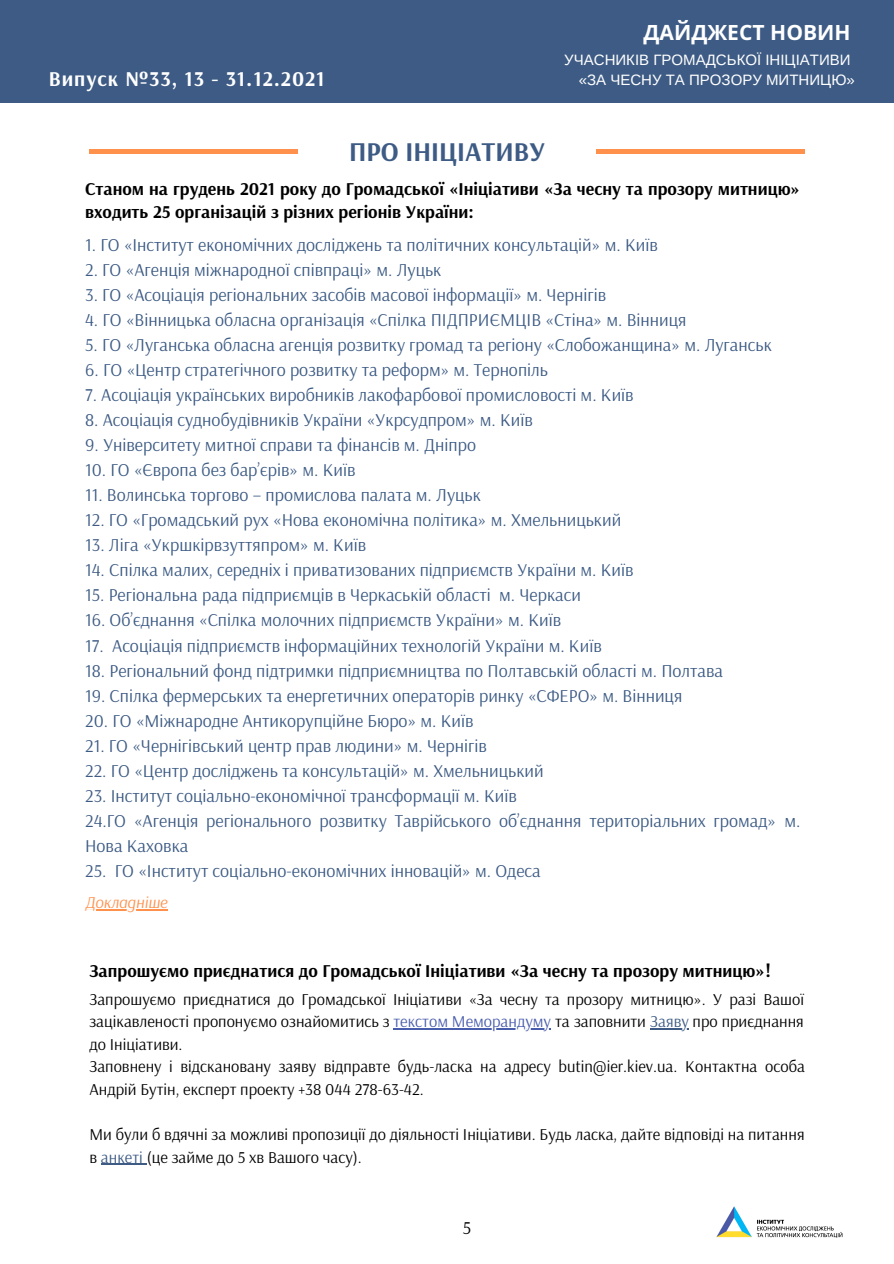
<style>
.page{position:relative;width:894px;height:1264px;background:#fff}
.page>*{position:absolute;margin:0;border:0;box-sizing:border-box;transform-origin:0 0}
.t1{font:700 27px "Arsenal";color:#3d5b84}
.t2{font:700 21px "Arsenal";letter-spacing:.045em;color:#fff}
.t3{font:700 21px "Noto Sans";color:#fff}
.t4{font:18px/25px "Arsenal";color:#3d5b84}
.t5{font:700 18px/22.5px "Arsenal";color:#000}
.t6{font:18px "Arsenal";color:#000}
.t7{font:16.5px/22.5px "Arsenal";color:#000}
.t8{font:italic 16.5px "Arsenal";color:#ff914d}
.t9{font:15px "Arimo";color:#fff}
.s1{color:#495dad}
.s2{color:#3d5b84}
</style>
<div class="page">
<div style="left:0;top:0;width:893px;height:103px;background:#3d5b84"></div>
<hr style="left:596px;top:150px;width:209px;height:4px;background:#ff914d">
<hr style="left:89px;top:150px;width:209px;height:4px;background:#ff914d">
<img style="left:716px;top:1206px;width:127px;height:32px">
<hr style="left:393px;top:1028px;width:157px;height:1px;background:#495dad">
<hr style="left:650px;top:1028px;width:38px;height:1px;background:#3d5b84">
<hr style="left:101px;top:1163px;width:46px;height:1px;background:#3d5b84">
<hr style="left:85px;top:909px;width:82px;height:1px;background:#ff914d">
<p class="t3" style="left:643px;top:17px;width:208px">ДАЙДЖЕСТ НОВИН</p>
<p class="t9" style="left:564px;top:51px;width:288px">УЧАСНИКІВ ГРОМАДСЬКОЇ ІНІЦІАТИВИ</p>
<p class="t2" style="left:49px;top:65px;width:277px">Випуск №33, 13 - 31.12.2021</p>
<p class="t9" style="left:578px;top:71px;width:277px">«ЗА ЧЕСНУ ТА ПРОЗОРУ МИТНИЦЮ»</p>
<p class="t1" style="left:349px;top:134px;width:198px">ПРО ІНІЦІАТИВУ</p>
<p class="t5" style="left:85px;top:177px;width:716px">Станом на грудень 2021 року до Громадської «Ініціативи «За чесну та прозору митницю» входить 25 організацій з різних регіонів України:</p>
<p class="t4" style="left:85px;top:232px;width:574px">1. ГО «Інститут економічних досліджень та політичних консультацій» м. Київ</p>
<p class="t4" style="left:85px;top:257px;width:358px">2. ГО «Агенція міжнародної співпраці» м. Луцьк</p>
<p class="t4" style="left:85px;top:282px;width:522px">3. ГО «Асоціація регіональних засобів масової інформації» м. Чернігів</p>
<p class="t4" style="left:85px;top:307px;width:602px">4. ГО «Вінницька обласна організація «Спілка ПІДПРИЄМЦІВ «Стіна» м. Вінниця</p>
<p class="t4" style="left:85px;top:332px;width:688px">5. ГО «Луганська обласна агенція розвитку громад та регіону «Слобожанщина» м. Луганськ</p>
<p class="t4" style="left:85px;top:357px;width:464px">6. ГО «Центр стратегічного розвитку та реформ» м. Тернопіль</p>
<p class="t4" style="left:85px;top:382px;width:550px">7. Асоціація українських виробників лакофарбової промисловості м. Київ</p>
<p class="t4" style="left:85px;top:407px;width:449px">8. Асоціація суднобудівників України «Укрсудпром» м. Київ</p>
<p class="t4" style="left:85px;top:432px;width:392px">9. Університету митної справи та фінансів м. Дніпро</p>
<p class="t4" style="left:85px;top:457px;width:272px">10. ГО «Європа без бар’єрів» м. Київ</p>
<p class="t4" style="left:85px;top:482px;width:397px">11. Волинська торгово – промислова палата м. Луцьк</p>
<p class="t4" style="left:85px;top:507px;width:537px">12. ГО «Громадський рух «Нова економічна політика» м. Хмельницький</p>
<p class="t4" style="left:85px;top:532px;width:282px">13. Ліга «Укршкірвзуттяпром» м. Київ</p>
<p class="t4" style="left:85px;top:557px;width:549px">14. Спілка малих, середніх і приватизованих підприємств України м. Київ</p>
<p class="t4" style="left:85px;top:582px;width:497px">15. Регіональна рада підприємців в Черкаській області м. Черкаси</p>
<p class="t4" style="left:85px;top:607px;width:477px">16. Об’єднання «Спілка молочних підприємств України» м. Київ</p>
<p class="t4" style="left:85px;top:632px;width:518px">17. Асоціація підприємств інформаційних технологій України м. Київ</p>
<p class="t4" style="left:85px;top:657px;width:639px">18. Регіональний фонд підтримки підприємництва по Полтавській області м. Полтава</p>
<p class="t4" style="left:85px;top:682px;width:598px">19. Спілка фермерських та енергетичних операторів ринку «СФЕРО» м. Вінниця</p>
<p class="t4" style="left:85px;top:707px;width:390px">20. ГО «Міжнародне Антикорупційне Бюро» м. Київ</p>
<p class="t4" style="left:85px;top:732px;width:403px">21. ГО «Чернігівський центр прав людини» м. Чернігів</p>
<p class="t4" style="left:85px;top:757px;width:460px">22. ГО «Центр досліджень та консультацій» м. Хмельницький</p>
<p class="t4" style="left:85px;top:782px;width:433px">23. Інститут соціально-економічної трансформації м. Київ</p>
<p class="t4" style="left:85px;top:807px;width:716px">24.ГО «Агенція регіонального розвитку Таврійського об’єднання територіальних громад» м.<br>Нова Каховка</p>
<p class="t4" style="left:85px;top:857px;width:457px">25. ГО «Інститут соціально-економічних інновацій» м. Одеса</p>
<p class="t8" style="left:85px;top:891px;width:84px">Докладніше</p>
<p class="t5" style="left:89px;top:958px;width:683px">Запрошуємо приєднатися до Громадської Ініціативи «За чесну та прозору митницю»!</p>
<p class="t7" style="left:89px;top:987px;width:716px;text-align:justify">Запрошуємо приєднатися до Громадської Ініціативи «За чесну та прозору митницю». У разі Вашої зацікавленості пропонуємо ознайомитись з <span class="s1">текстом Меморандуму</span> та заповнити <span class="s2">Заяву</span> про приєднання до Ініціативи.</p>
<p class="t7" style="left:89px;top:1055px;width:716px">Заповнену і відскановану заяву відправте будь-ласка на адресу butin@ier.kiev.ua. Контактна особа<br>Андрій Бутін, експерт проекту +38 044 278-63-42.</p>
<p class="t7" style="left:89px;top:1122px;width:716px">Ми були б вдячні за можливі пропозиції до діяльності Ініціативи. Будь ласка, дайте відповіді на питання в <span class="s2">анкеті</span> (це займе до 5 хв Вашого часу).</p>
<p class="t6" style="left:462px;top:1215px;width:10px">5</p>
</div>
